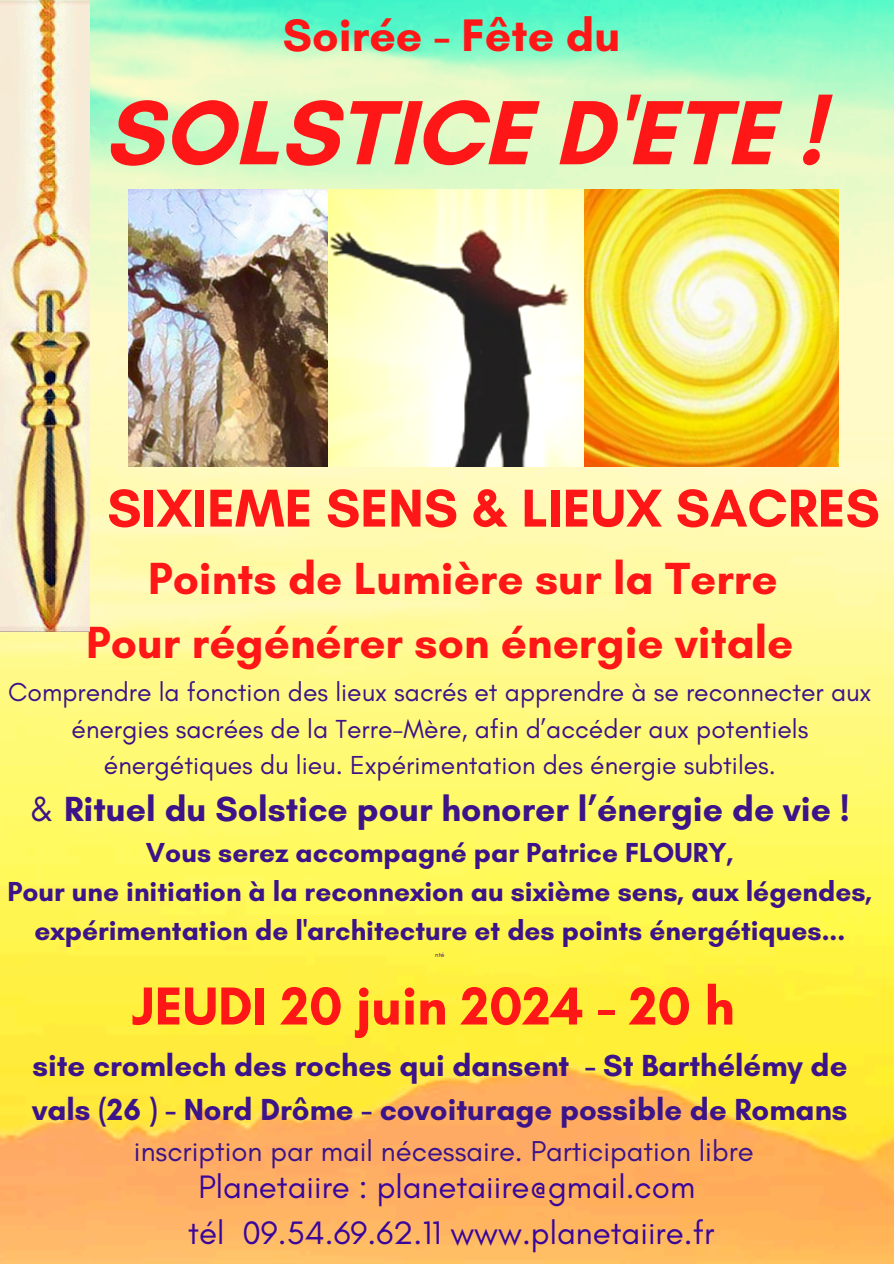
<style>
.page{position:relative;width:894px;height:1264px;background:#fff}
.page>*{position:absolute;margin:0;border:0;box-sizing:border-box;transform-origin:0 0}
.t1{font:700 92.85px "Glacial Indifference";color:#ff1616}
.t2{font:700 54.3px "Glacial Indifference";color:#ff1616}
.t3{font:700 46.35px "Glacial Indifference";color:#ff1616}
.t4{font:700 45.9px "Glacial Indifference";color:#ff1616}
.t5{font:700 35.55px "Glacial Indifference";color:#3c1389}
.t6{font:33px/46.2px "Glacial Indifference";color:#39059b;text-align:center}
.t7{font:700 31.05px/43.3px "Glacial Indifference";color:#3c1389}
.t8{font:29.25px "Glacial Indifference";color:#3c1389}
.t9{font:700 28.05px/38.8px "Glacial Indifference";color:#3c1389;text-align:center}
.t10{font:26.55px/36.6px "Glacial Indifference";color:#3c1389;text-align:center}
.t11{font:6.6px "Glacial Indifference";color:#3c1389}
.s1{font-weight:400}
</style>
<div class="page">
<img style="left:0;top:0;width:893px;height:1263px">
<img style="left:0;top:0;width:90px;height:631px">
<img style="left:128px;top:189px;width:710px;height:277px">
<p class="t3" style="left:283px;top:7px;width:339px">Soirée - Fête du</p>
<p class="t1" style="left:104px;top:76px;width:720px">SOLSTICE D'ETE !</p>
<p class="t2" style="left:107px;top:475px;width:773px">SIXIEME SENS &amp; LIEUX SACRES</p>
<h1 class="t4" style="left:148px;top:550px;width:631px">Points de Lumière sur la Terre</h1>
<p class="t4" style="left:86px;top:614px;width:708px">Pour régénérer son énergie vitale</p>
<p class="t10" style="left:8px;top:673px;width:864px">Comprendre la fonction des lieux sacrés et apprendre à se reconnecter aux énergies sacrées de la Terre-Mère, afin d’accéder aux potentiels énergétiques du lieu. Expérimentation des énergie subtiles.</p>
<p class="t5" style="left:30px;top:787px;width:821px"><span class="s1">&amp;</span> Rituel du Solstice pour honorer l’énergie de vie !</p>
<p class="t9" style="left:146px;top:833px;width:589px">Vous serez accompagné par Patrice FLOURY,</p>
<p class="t9" style="left:7px;top:871px;width:866px">Pour une initiation à la reconnexion au sixième sens, aux légendes, expérimentation de l'architecture et des points énergétiques...</p>
<p class="t11" style="left:435px;top:950px;width:11px">nté</p>
<p class="t2" style="left:131px;top:972px;width:604px">JEUDI 20 juin 2024 - 20 h</p>
<p class="t7" style="left:32px;top:1043px;width:816px">site cromlech des roches qui dansent - St Barthélémy de vals (26 ) - Nord Drôme - covoiturage possible de Romans</p>
<p class="t8" style="left:134px;top:1132px;width:621px">inscription par mail nécessaire. Participation libre</p>
<h2 class="t6" style="left:188px;top:1163px;width:527px">Planetaiire : planetaiire@gmail.com tél 09.54.69.62.11 www.planetaiire.fr</h2>
</div>
